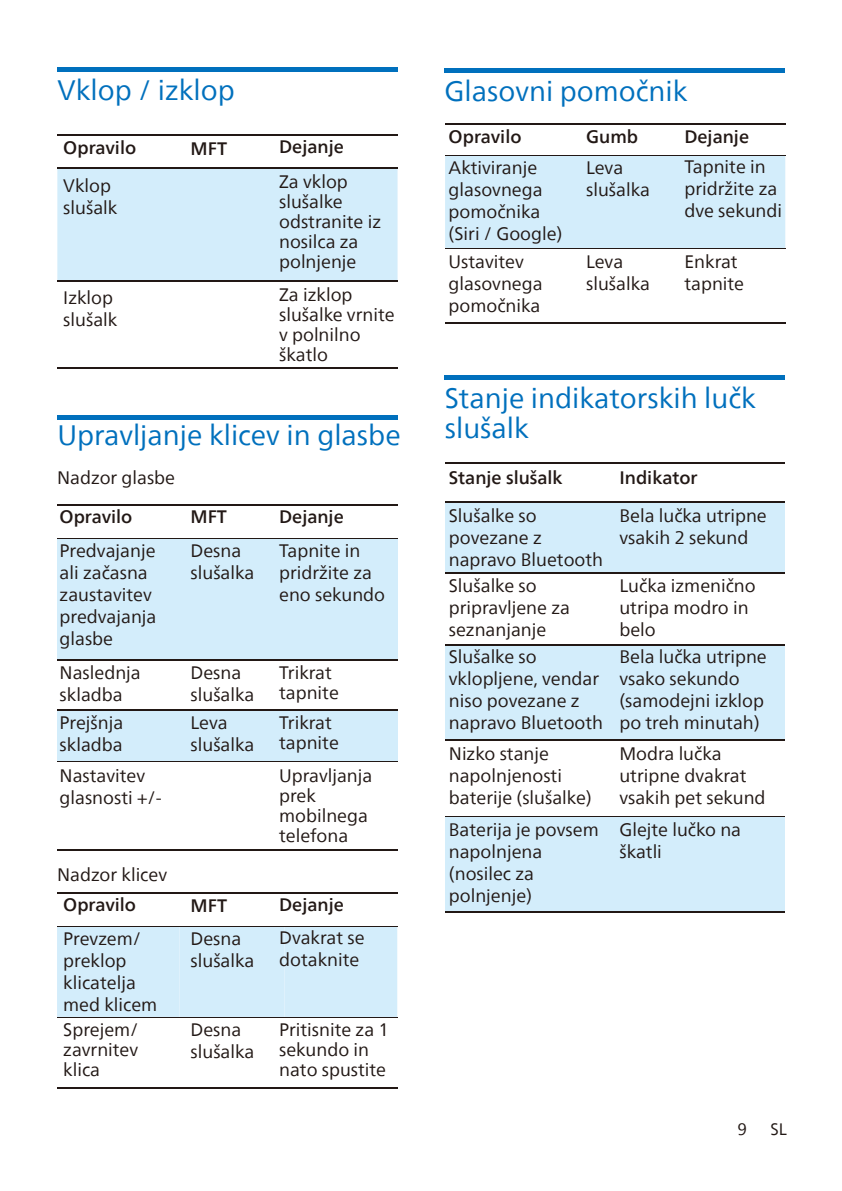
<style>
.page{position:relative;width:842px;height:1191px;background:#fff}
.page>*{position:absolute;margin:0;border:0;box-sizing:border-box;transform-origin:0 0}
.t1{font:28px/30px "Neue Frutiger World";color:#0070bd}
.t2{font:18px/22px "Neue Frutiger World";color:#221815}
.t3{font:500 18px "Neue Frutiger World";color:#221815}
.t4{font:16.6px "Neue Frutiger World";color:#221815}
</style>
<div class="page">
<hr style="left:445px;top:68px;width:340px;height:4px;background:#0070bd">
<hr style="left:445px;top:124px;width:133px;height:1px;background:#221815">
<hr style="left:578px;top:124px;width:98px;height:1px;background:#221815">
<hr style="left:676px;top:124px;width:109px;height:1px;background:#221815">
<div style="left:445px;top:156px;width:340px;height:92px;background:#d3edfb"></div>
<hr style="left:445px;top:155px;width:133px;height:1px;background:#221815">
<hr style="left:578px;top:155px;width:98px;height:1px;background:#221815">
<hr style="left:676px;top:155px;width:109px;height:1px;background:#221815">
<hr style="left:445px;top:248px;width:133px;height:1px;background:#221815">
<hr style="left:578px;top:248px;width:98px;height:1px;background:#221815">
<hr style="left:676px;top:248px;width:109px;height:1px;background:#221815">
<hr style="left:445px;top:323px;width:133px;height:1px;background:#221815">
<hr style="left:578px;top:323px;width:98px;height:1px;background:#221815">
<hr style="left:676px;top:323px;width:109px;height:1px;background:#221815">
<hr style="left:57px;top:68px;width:341px;height:4px;background:#0070bd">
<div style="left:57px;top:168px;width:341px;height:112px;background:#d3edfb"></div>
<hr style="left:57px;top:134px;width:128px;height:1px;background:#221815">
<hr style="left:185px;top:134px;width:108px;height:1px;background:#221815">
<hr style="left:293px;top:134px;width:105px;height:1px;background:#221815">
<hr style="left:57px;top:167px;width:128px;height:1px;background:#221815">
<hr style="left:185px;top:167px;width:108px;height:1px;background:#221815">
<hr style="left:293px;top:167px;width:105px;height:1px;background:#221815">
<hr style="left:57px;top:281px;width:128px;height:1px;background:#221815">
<hr style="left:185px;top:281px;width:108px;height:1px;background:#221815">
<hr style="left:293px;top:281px;width:105px;height:1px;background:#221815">
<hr style="left:57px;top:367px;width:341px;height:1px;background:#221815">
<hr style="left:57px;top:415px;width:340px;height:4px;background:#0070bd">
<hr style="left:57px;top:504px;width:133px;height:1px;background:#221815">
<hr style="left:190px;top:504px;width:93px;height:1px;background:#221815">
<hr style="left:283px;top:504px;width:114px;height:1px;background:#221815">
<div style="left:285px;top:710px;width:112px;height:52px;background:#d3edfb"></div>
<div style="left:177px;top:710px;width:110px;height:52px;background:#d3edfb"></div>
<div style="left:57px;top:710px;width:123px;height:52px;background:#d3edfb"></div>
<div style="left:285px;top:538px;width:112px;height:121px;background:#d3edfb"></div>
<div style="left:180px;top:538px;width:105px;height:121px;background:#d3edfb"></div>
<div style="left:57px;top:538px;width:123px;height:121px;background:#d3edfb"></div>
<hr style="left:57px;top:538px;width:133px;height:1px;background:#221815">
<hr style="left:190px;top:538px;width:93px;height:1px;background:#221815">
<hr style="left:283px;top:538px;width:114px;height:1px;background:#221815">
<hr style="left:57px;top:659px;width:133px;height:1px;background:#221815">
<hr style="left:190px;top:659px;width:93px;height:1px;background:#221815">
<hr style="left:283px;top:659px;width:114px;height:1px;background:#221815">
<hr style="left:57px;top:709px;width:133px;height:1px;background:#221815">
<hr style="left:190px;top:709px;width:93px;height:1px;background:#221815">
<hr style="left:283px;top:709px;width:114px;height:1px;background:#221815">
<hr style="left:57px;top:761px;width:133px;height:1px;background:#221815">
<hr style="left:190px;top:761px;width:93px;height:1px;background:#221815">
<hr style="left:283px;top:761px;width:114px;height:1px;background:#221815">
<hr style="left:57px;top:849px;width:133px;height:1px;background:#221815">
<hr style="left:190px;top:849px;width:93px;height:1px;background:#221815">
<hr style="left:283px;top:849px;width:114px;height:1px;background:#221815">
<div style="left:57px;top:926px;width:340px;height:91px;background:#d3edfb"></div>
<hr style="left:57px;top:892px;width:132px;height:1px;background:#221815">
<hr style="left:189px;top:892px;width:94px;height:1px;background:#221815">
<hr style="left:283px;top:892px;width:114px;height:1px;background:#221815">
<hr style="left:57px;top:925px;width:132px;height:1px;background:#221815">
<hr style="left:189px;top:925px;width:94px;height:1px;background:#221815">
<hr style="left:283px;top:925px;width:114px;height:1px;background:#221815">
<hr style="left:57px;top:1017px;width:132px;height:1px;background:#221815">
<hr style="left:189px;top:1017px;width:94px;height:1px;background:#221815">
<hr style="left:283px;top:1017px;width:114px;height:1px;background:#221815">
<hr style="left:57px;top:1087px;width:132px;height:1px;background:#221815">
<hr style="left:189px;top:1087px;width:94px;height:1px;background:#221815">
<hr style="left:283px;top:1087px;width:114px;height:1px;background:#221815">
<hr style="left:609px;top:463px;width:176px;height:1px;background:#221815">
<div style="left:445px;top:375px;width:340px;height:5px;background:#0070bd"></div>
<hr style="left:445px;top:463px;width:164px;height:1px;background:#221815">
<div style="left:609px;top:816px;width:176px;height:96px;background:#d3edfb"></div>
<div style="left:445px;top:816px;width:164px;height:96px;background:#d3edfb"></div>
<div style="left:609px;top:645px;width:176px;height:95px;background:#d3edfb"></div>
<div style="left:445px;top:645px;width:164px;height:95px;background:#d3edfb"></div>
<div style="left:609px;top:501px;width:176px;height:72px;background:#d3edfb"></div>
<div style="left:445px;top:501px;width:164px;height:72px;background:#d3edfb"></div>
<hr style="left:445px;top:501px;width:164px;height:1px;background:#221815">
<hr style="left:609px;top:501px;width:176px;height:1px;background:#221815">
<hr style="left:445px;top:572px;width:164px;height:1px;background:#221815">
<hr style="left:609px;top:572px;width:176px;height:1px;background:#221815">
<hr style="left:445px;top:644px;width:164px;height:1px;background:#221815">
<hr style="left:609px;top:644px;width:176px;height:1px;background:#221815">
<hr style="left:445px;top:739px;width:164px;height:1px;background:#221815">
<hr style="left:609px;top:739px;width:176px;height:1px;background:#221815">
<hr style="left:445px;top:816px;width:164px;height:1px;background:#221815">
<hr style="left:609px;top:816px;width:176px;height:1px;background:#221815">
<hr style="left:445px;top:912px;width:164px;height:1px;background:#221815">
<hr style="left:609px;top:912px;width:176px;height:1px;background:#221815">
<h1 class="t1" style="left:57px;top:76px;width:179px">Vklop / izklop</h1>
<p class="t3" style="left:191px;top:133px;width:38px">MFT</p>
<p class="t3" style="left:279px;top:132px;width:66px">Dejanje</p>
<p class="t3" style="left:63px;top:133px;width:74px">Opravilo</p>
<p class="t2" style="left:63px;top:175px;width:56px">Vklop slušalk</p>
<p class="t2" style="left:279px;top:172px;width:103px;line-height:20px">Za vklop slušalke odstranite iz nosilca za polnjenje</p>
<p class="t2" style="left:63px;top:287px;width:56px">Izklop slušalk</p>
<p class="t2" style="left:279px;top:285px;width:117px;line-height:20px">Za izklop slušalke vrnite v polnilno škatlo</p>
<h1 class="t1" style="left:57px;top:420px;width:345px">Upravljanje klicev in glasbe</h1>
<p class="t2" style="left:57px;top:467px;width:120px">Nadzor glasbe</p>
<p class="t3" style="left:60px;top:502px;width:74px">Opravilo</p>
<p class="t3" style="left:191px;top:502px;width:38px">MFT</p>
<p class="t3" style="left:279px;top:502px;width:66px">Dejanje</p>
<p class="t2" style="left:60px;top:540px;width:98px">Predvajanje ali začasna zaustavitev predvajanja glasbe</p>
<p class="t2" style="left:60px;top:661px;width:83px">Naslednja skladba</p>
<p class="t2" style="left:191px;top:661px;width:65px">Desna slušalka</p>
<p class="t2" style="left:191px;top:712px;width:65px">Leva slušalka</p>
<p class="t2" style="left:279px;top:540px;width:108px">Tapnite in pridržite za eno sekundo</p>
<p class="t2" style="left:191px;top:540px;width:65px">Desna slušalka</p>
<p class="t2" style="left:279px;top:662px;width:61px;line-height:20px">Trikrat tapnite</p>
<p class="t2" style="left:60px;top:712px;width:65px">Prejšnja skladba</p>
<p class="t2" style="left:279px;top:713px;width:61px;line-height:20px">Trikrat tapnite</p>
<p class="t2" style="left:60px;top:764px;width:104px">Nastavitev glasnosti +/-</p>
<p class="t2" style="left:279px;top:765px;width:95px;line-height:20px">Upravljanja prek mobilnega telefona</p>
<p class="t2" style="left:57px;top:863px;width:112px">Nadzor klicev</p>
<p class="t3" style="left:63px;top:890px;width:74px">Opravilo</p>
<p class="t3" style="left:191px;top:890px;width:38px">MFT</p>
<p class="t3" style="left:279px;top:889px;width:66px">Dejanje</p>
<p class="t2" style="left:191px;top:927px;width:65px">Desna slušalka</p>
<p class="t2" style="left:279px;top:927px;width:87px">Dvakrat se dotaknite</p>
<p class="t2" style="left:63px;top:927px;width:96px">Prevzem/ preklop klicatelja med klicem</p>
<p class="t2" style="left:63px;top:1020px;width:77px;line-height:20px;text-align:justify">Sprejem/ zavrnitev klica</p>
<p class="t2" style="left:191px;top:1019px;width:65px">Desna slušalka</p>
<p class="t2" style="left:279px;top:1020px;width:111px;line-height:20px">Pritisnite za 1 sekundo in nato spustite</p>
<h1 class="t1" style="left:444px;top:76px;width:245px">Glasovni pomočnik</h1>
<p class="t3" style="left:449px;top:122px;width:74px">Opravilo</p>
<p class="t3" style="left:586px;top:122px;width:54px">Gumb</p>
<p class="t3" style="left:684px;top:122px;width:66px">Dejanje</p>
<p class="t2" style="left:586px;top:157px;width:65px">Leva slušalka</p>
<p class="t2" style="left:449px;top:157px;width:115px">Aktiviranje glasovnega pomočnika (Siri / Google)</p>
<p class="t2" style="left:684px;top:156px;width:99px">Tapnite in pridržite za dve sekundi</p>
<p class="t2" style="left:449px;top:250px;width:95px">Ustavitev glasovnega pomočnika</p>
<p class="t2" style="left:684px;top:250px;width:61px">Enkrat tapnite</p>
<p class="t2" style="left:586px;top:250px;width:65px">Leva slušalka</p>
<h1 class="t1" style="left:445px;top:384px;width:313px">Stanje indikatorskih lučk slušalk</h1>
<p class="t3" style="left:449px;top:462px;width:115px">Stanje slušalk</p>
<p class="t2" style="left:449px;top:504px;width:156px">Slušalke so povezane z napravo Bluetooth</p>
<p class="t2" style="left:449px;top:575px;width:123px">Slušalke so pripravljene za seznanjanje</p>
<p class="t2" style="left:449px;top:646px;width:156px">Slušalke so vklopljene, vendar niso povezane z napravo Bluetooth</p>
<p class="t2" style="left:449px;top:742px;width:144px">Nizko stanje napolnjenosti baterije (slušalke)</p>
<p class="t3" style="left:619px;top:462px;width:80px">Indikator</p>
<p class="t2" style="left:619px;top:504px;width:149px">Bela lučka utripne vsakih 2 sekund</p>
<p class="t2" style="left:619px;top:575px;width:138px">Lučka izmenično utripa modro in belo</p>
<p class="t2" style="left:619px;top:646px;width:149px">Bela lučka utripne vsako sekundo (samodejni izklop po treh minutah)</p>
<p class="t2" style="left:619px;top:742px;width:148px">Modra lučka utripne dvakrat vsakih pet sekund</p>
<p class="t2" style="left:619px;top:818px;width:123px">Glejte lučko na škatli</p>
<p class="t2" style="left:449px;top:818px;width:151px">Baterija je povsem napolnjena (nosilec za polnjenje)</p>
<p class="t4" style="left:737px;top:1116px;width:11px">9</p>
<p class="t4" style="left:770px;top:1116px;width:18px">SL</p>
</div>
